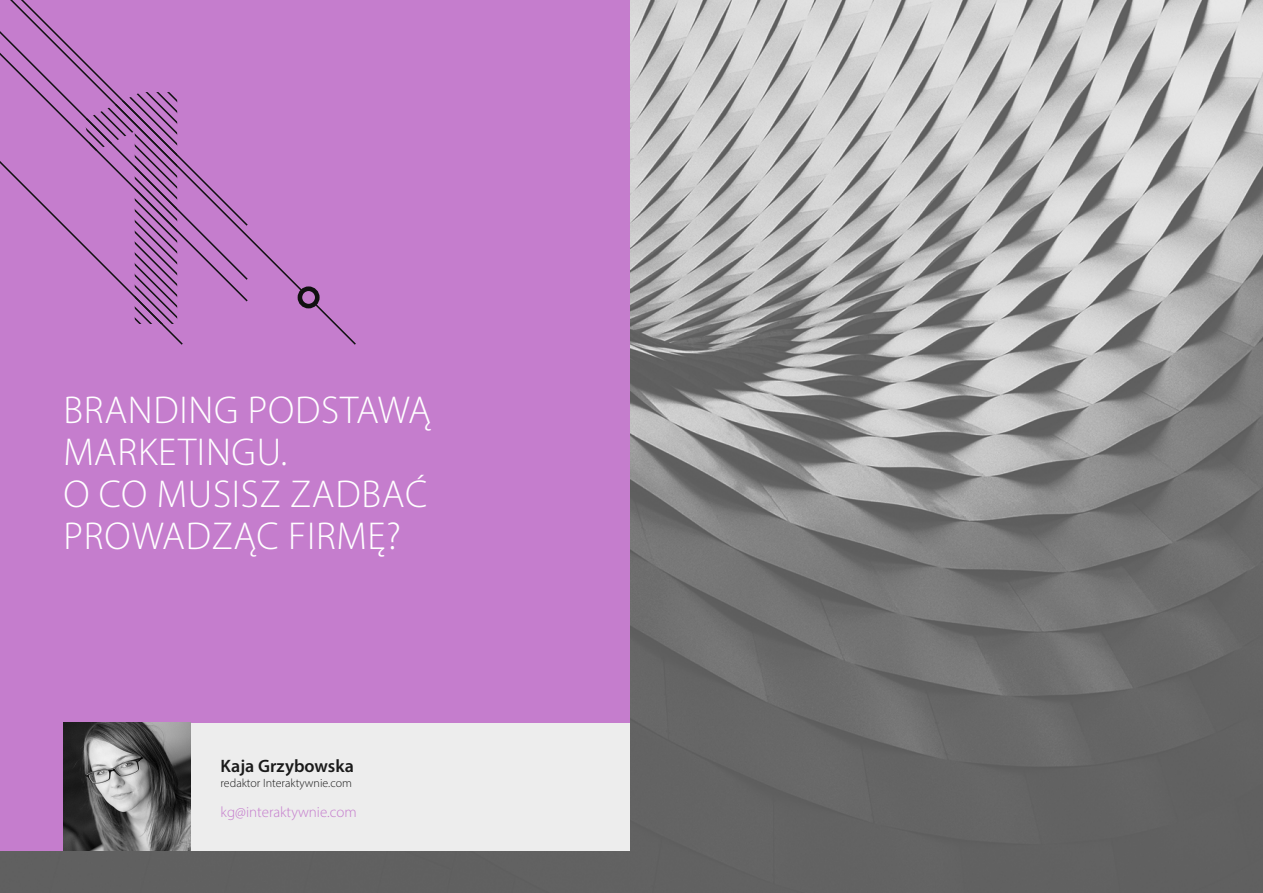
<style>
.page{position:relative;width:1263px;height:893px;background:#fff}
.page>*{position:absolute;margin:0;border:0;box-sizing:border-box;transform-origin:0 0}
.t1{font:300 39px/42px "Myriad Pro";letter-spacing:.02em;color:#fff}
.t2{font:600 18px "Myriad Pro";color:#1a1a1a}
.t3{font:300 15px "Myriad Pro";color:#c57dcd}
.t4{font:300 12px "Myriad Pro";color:#1a1a1a}
</style>
<div class="page">
<img style="left:0;top:0;width:1263px;height:893px">
<div style="left:0;top:0;width:629px;height:850px;background:#c57dcd"></div>
<div style="left:63px;top:723px;width:566px;height:127px;background:#ededed"></div>
<svg style="left:313px;top:304px;width:43px;height:41px"></svg>
<svg style="left:184px;top:161px;width:65px;height:141px"></svg>
<svg style="left:0;top:0;width:184px;height:345px"></svg>
<div style="left:298px;top:286px;width:22px;height:22px;border:5px solid #111;border-radius:50%"></div>
<img style="left:63px;top:723px;width:127px;height:127px">
<p class="t1" style="left:63px;top:389px;width:369px">BRANDING PODSTAWĄ<br>MARKETINGU.<br>O CO MUSISZ ZADBAĆ<br>PROWADZĄC FIRMĘ?</p>
<p class="t2" style="left:221px;top:755px;width:135px">Kaja Grzybowska</p>
<p class="t4" style="left:221px;top:776px;width:133px">redaktor Interaktywnie.com</p>
<p class="t3" style="left:221px;top:803px;width:138px">kg@interaktywnie.com</p>
</div>
